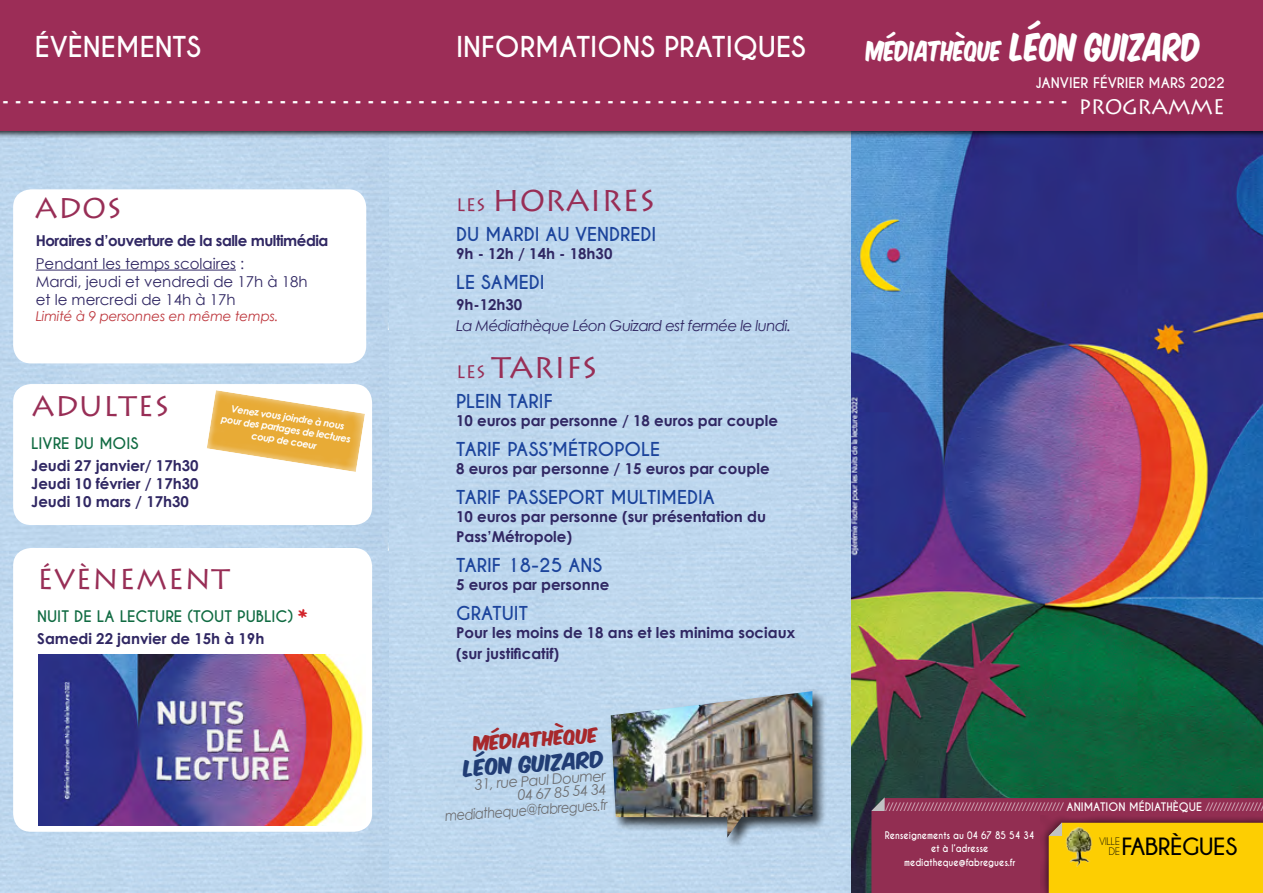
<style>
.page{position:relative;width:1263px;height:893px;background:#fff}
.page>*{position:absolute;margin:0;border:0;box-sizing:border-box;transform-origin:0 0}
.t1{font:30px "Lithos Pro";color:#982e56}
.t2{font:28.5px "Lithos Pro";letter-spacing:.02em;color:#982e56}
.t3{font:700 27px "Caviar Dreams";color:#fff}
.t4{font:700 24.75px "Champagne&Limousines";color:#000}
.t5{font:23.4px "Komika Axis";color:#fff;scale:.81 1}
.t6{font:21px "Lithos Pro";letter-spacing:-.02em;color:#fff}
.t7{font:19.35px "Komika Axis";color:#213d75}
.t8{font:700 18px "Caviar Dreams";color:#1c449c}
.t9{font:700 18px "Century Gothic";color:#fff}
.t10{font:17.4px "Komika Axis";color:#a7282c}
.t11{font:700 15px/18px "Century Gothic";color:#302763}
.t12{font:15px/18px "Century Gothic";color:#302763}
.t13{font:italic 15px "Century Gothic";letter-spacing:-.04em;color:#302763}
.t14{font:700 15px "Caviar Dreams";color:#106b42}
.t15{font:700 15px "Century Gothic";letter-spacing:-.03em;color:#302763}
.t16{font:italic 14.55px/13.5px "Century Gothic";color:#6d6e71;text-align:right}
.t17{font:italic 14.55px "Century Gothic";color:#6d6e71;scale:.9 1}
.t18{font:700 13.65px "Caviar Dreams";color:#fff}
.t19{font:italic 13.5px "Century Gothic";letter-spacing:-.01em;color:#bd363c}
.t20{font:12.45px "Champagne&Limousines";color:#fff}
.t21{font:11.1px/9.6px "Champagne&Limousines";color:#000;text-align:right}
.t22{font:700 9.9px/13.5px "Caviar Dreams";color:#fff;text-align:center;scale:.87 1}
.t23{font:italic 700 9.75px/11.7px "Century Gothic";color:#fff;text-align:center}
.s1{font-size:32.4px}
.s2{font-family:"Komika Axis";font-weight:400;color:#d2232a}
.s3{font-size:18px}
.s4{font-family:"Caviar Dreams";font-weight:700;font-size:11.1px}
</style>
<div class="page">
<div style="left:0;top:138px;width:388px;height:192px;background:#bdd6ed"></div>
<img style="left:0;top:330px;width:388px;height:432px">
<img style="left:851px;top:138px;width:412px;height:755px">
<div style="left:0;top:0;width:1263px;height:138px;background:#000;opacity:.75"></div>
<div style="left:0;top:0;width:1263px;height:130px;background:#9c2d57"></div>
<div style="left:608px;top:689px;width:219px;height:162px;background:#000;opacity:.75"></div>
<img style="left:611px;top:691px;width:201px;height:147px">
<div style="left:13px;top:548px;width:359px;height:284px;background:#fff;border-radius:18px"></div>
<div style="left:13px;top:384px;width:359px;height:141px;background:#fff;border-radius:18px"></div>
<div style="left:13px;top:189px;width:353px;height:174px;background:#fff;border-radius:18px"></div>
<hr style="left:36px;top:270px;width:200px;height:1px;background:#302763">
<svg style="left:194px;top:375px;width:187px;height:100px"></svg>
<svg style="left:871px;top:797px;width:392px;height:96px;background:#b76c33"></svg>
<img style="left:38px;top:654px;width:325px;height:171px">
<h3 class="t5" style="left:867px;top:39px;width:414px">MÉDIATHÈQUE <span class="s1">LÉON GUIZARD</span></h3>
<p class="t9" style="left:2px;top:87px;width:1067px">- - - - - - - - - - - - - - - - - - - - - - - - - - - - - - - - - - - - - - - - - - - - - - - - - - - - - - - - - - - - - - - - - - - - - - - - - - - - - - - - - - - - -</p>
<h3 class="t3" style="left:35px;top:31px;width:168px">ÉVÈNEMENTS</h3>
<h3 class="t3" style="left:456px;top:31px;width:351px">INFORMATIONS PRATIQUES</h3>
<p class="t18" style="left:1035px;top:75px;width:191px">JANVIER FÉVRIER MARS 2022</p>
<h3 class="t6" style="left:1078px;top:94px;width:148px">PROGRAMME</h3>
<h2 class="t2" style="left:35px;top:192px;width:89px">ADOS</h2>
<p class="t15" style="left:36px;top:230px;width:294px">Horaires d’ouverture de la salle multimédia</p>
<p class="t12" style="left:36px;top:254px;width:273px">Pendant les temps scolaires :<br>Mardi, jeudi et vendredi de 17h à 18h et le mercredi de 14h à 17h</p>
<p class="t19" style="left:36px;top:306px;width:244px">Limité à 9 personnes en même temps.</p>
<h2 class="t2" style="left:32px;top:390px;width:139px">ADULTES</h2>
<p class="t14" style="left:31px;top:434px;width:109px">LIVRE DU MOIS</p>
<p class="t11" style="left:31px;top:456px;width:169px;text-align:justify">Jeudi 27 janvier/ 17h30<br>Jeudi 10 février / 17h30<br>Jeudi 10 mars / 17h30</p>
<p class="t23" style="left:224px;top:401px;width:132px;rotate:9deg">Venez vous joindre à nous pour des partages de lectures coup de coeur</p>
<h2 class="t2" style="left:37px;top:563px;width:194px">ÉVÈNEMENT</h2>
<p class="t14" style="left:37px;top:607px;width:272px">NUIT DE LA LECTURE (TOUT PUBLIC) <span class="s2">*</span></p>
<p class="t11" style="left:37px;top:629px;width:229px">Samedi 22 janvier de 15h à 19h</p>
<h1 class="t1" style="left:456px;top:184px;width:181px"><span class="s3">LES</span> HORAIRES</h1>
<p class="t8" style="left:456px;top:223px;width:202px">DU MARDI AU VENDREDI</p>
<p class="t11" style="left:456px;top:244px;width:158px">9h - 12h / 14h - 18h30</p>
<p class="t8" style="left:456px;top:271px;width:90px">LE SAMEDI</p>
<p class="t11" style="left:456px;top:295px;width:68px">9h-12h30</p>
<p class="t13" style="left:456px;top:315px;width:337px">La Médiathèque Léon Guizard est fermée le lundi.</p>
<h1 class="t1" style="left:456px;top:350px;width:72px"><span class="s3">LES</span> TARI</h1>
<h1 class="t1" style="left:566px;top:350px;width:33px">FS</h1>
<p class="t8" style="left:456px;top:390px;width:98px">PLEIN TARIF</p>
<p class="t11" style="left:456px;top:411px;width:323px">10 euros par personne / 18 euros par couple</p>
<p class="t8" style="left:456px;top:438px;width:205px">TARIF PASS’MÉTROPOLE</p>
<p class="t11" style="left:456px;top:459px;width:315px">8 euros par personne / 15 euros par couple</p>
<p class="t8" style="left:456px;top:486px;width:260px">TARIF PASSEPORT MULTIMEDIA</p>
<p class="t11" style="left:456px;top:506px;width:311px;line-height:19.8px">10 euros par personne (sur présentation du<br>Pass’Métropole)</p>
<p class="t8" style="left:456px;top:554px;width:148px">TARIF 18-25 ANS</p>
<p class="t11" style="left:456px;top:574px;width:155px">5 euros par personne</p>
<p class="t8" style="left:456px;top:602px;width:73px">GRATUIT</p>
<p class="t11" style="left:456px;top:621px;width:341px;line-height:21px">Pour les moins de 18 ans et les minima sociaux (sur justificatif)</p>
<p class="t10" style="left:473px;top:735px;width:126px;rotate:-4deg">MÉDIATHÈQUE</p>
<p class="t7" style="left:463px;top:759px;width:142px;rotate:-4deg">LÉON GUIZARD</p>
<p class="t16" style="left:474px;top:777px;width:133px;rotate:-4deg">31, rue Paul Doumer<br>04 67 85 54 34</p>
<p class="t17" style="left:444px;top:806px;width:183px;rotate:-4deg">mediatheque@fabregues.fr</p>
<p class="t20" style="left:886px;top:800px;width:377px">//////////////////////////////////////////////// <span class="s4">ANIMATION MÉDIATHÈQUE</span> ///////////////</p>
<p class="t22" style="left:885px;top:828px;width:173px">RENSEIGNEMENTS AU 04 67 85 54 34<br>ET À L’ADRESSE<br>MEDIATHEQUE@FABREGUES.FR</p>
<h3 class="t4" style="left:1122px;top:833px;width:117px">FABRÈGUES</h3>
<p class="t21" style="left:1099px;top:837px;width:22px">VILLE<br>DE</p>
</div>
